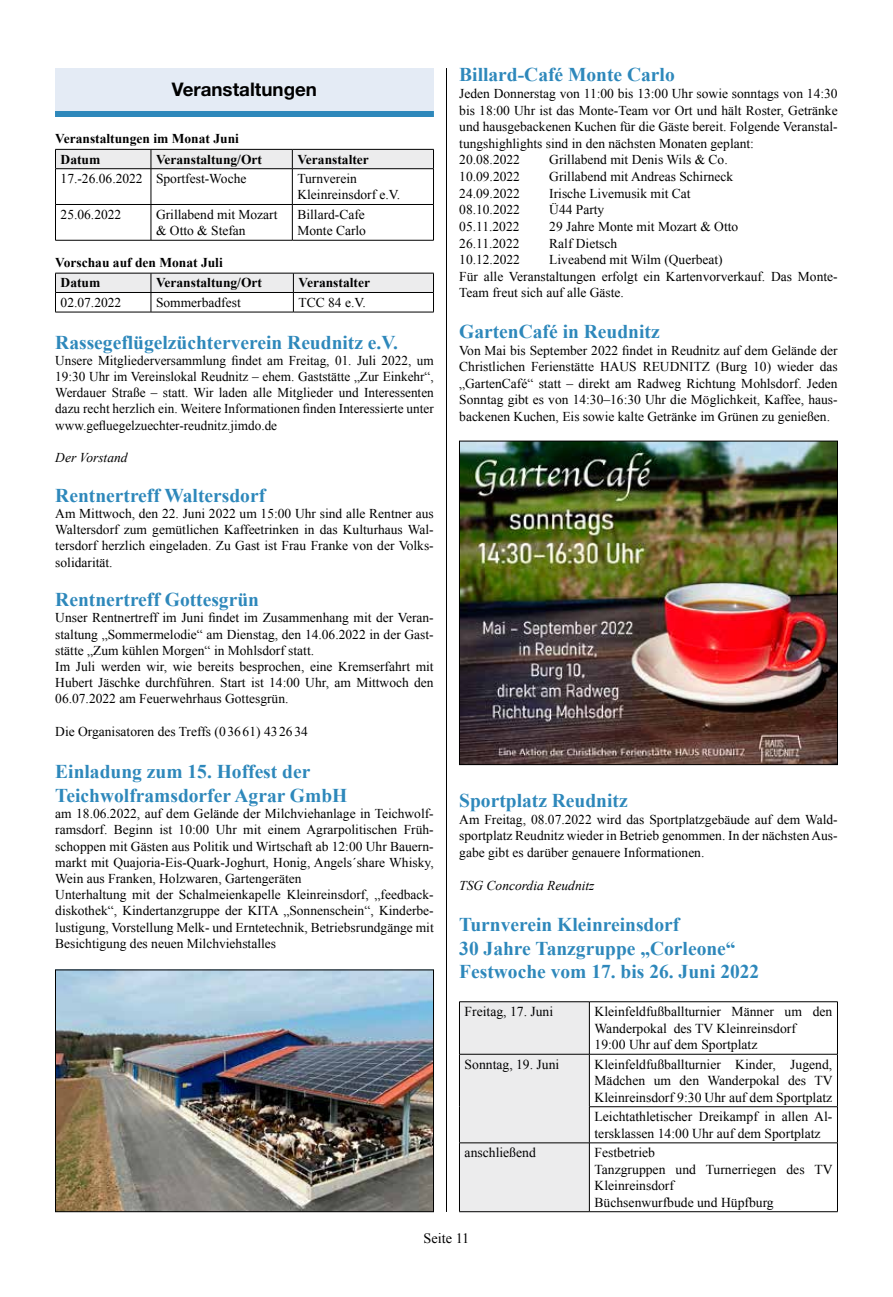
<style>
.page{position:relative;width:893px;height:1297px;background:#fff}
.page>*{position:absolute;margin:0;border:0;box-sizing:border-box;transform-origin:0 0}
.t1{font:700 19.5px/23.9px "Times New Roman";color:#2e88bb}
.t2{font:700 18.75px "Helvetica Neue LT Std";color:#000}
.t3{font:14.25px "Times New Roman";color:#000}
.t4{font:13.65px/16.4px "Times New Roman";color:#000}
.t5{font:13.5px/16.2px "Times New Roman";color:#000}
.t6{font:700 13.5px/20.5px "Times New Roman";color:#000}
.t7{font:italic 13.5px "Times New Roman";color:#000}
</style>
<div class="page">
<hr style="left:446px;top:68px;width:1px;height:1144px;background:#000">
<div style="left:55px;top:74px;width:379px;height:43px;background:#2e88bb"></div>
<div style="left:55px;top:68px;width:379px;height:43px;background:#e4ebf5"></div>
<div style="left:55px;top:149px;width:379px;height:19px;background:#ececed"></div>
<hr style="left:55px;top:168px;width:96px;height:1px;background:#000">
<hr style="left:55px;top:169px;width:1px;height:35px;background:#000">
<hr style="left:151px;top:168px;width:141px;height:1px;background:#000">
<hr style="left:151px;top:169px;width:1px;height:35px;background:#000">
<hr style="left:292px;top:168px;width:142px;height:1px;background:#000">
<hr style="left:292px;top:169px;width:1px;height:35px;background:#000">
<hr style="left:433px;top:169px;width:1px;height:35px;background:#000">
<hr style="left:55px;top:204px;width:96px;height:1px;background:#000">
<hr style="left:55px;top:205px;width:1px;height:35px;background:#000">
<hr style="left:151px;top:204px;width:141px;height:1px;background:#000">
<hr style="left:151px;top:205px;width:1px;height:35px;background:#000">
<hr style="left:292px;top:204px;width:142px;height:1px;background:#000">
<hr style="left:292px;top:205px;width:1px;height:35px;background:#000">
<hr style="left:433px;top:205px;width:1px;height:35px;background:#000">
<hr style="left:55px;top:240px;width:96px;height:1px;background:#000">
<hr style="left:151px;top:240px;width:141px;height:1px;background:#000">
<hr style="left:292px;top:240px;width:142px;height:1px;background:#000">
<svg style="left:55px;top:273px;width:379px;height:39px"></svg>
<hr style="left:55px;top:312px;width:96px;height:1px;background:#000">
<hr style="left:151px;top:312px;width:142px;height:1px;background:#000">
<hr style="left:293px;top:312px;width:141px;height:1px;background:#000">
<img style="left:57px;top:972px;width:375px;height:238px">
<div style="left:55px;top:970px;width:379px;height:242px;border:1px solid #000"></div>
<img style="left:461px;top:443px;width:375px;height:320px">
<div style="left:459px;top:441px;width:379px;height:324px;border:1px solid #000"></div>
<div style="left:460px;top:1002px;width:129px;height:209px;background:#ececed"></div>
<hr style="left:459px;top:1001px;width:130px;height:1px;background:#000">
<hr style="left:459px;top:1002px;width:1px;height:52px;background:#000">
<hr style="left:589px;top:1001px;width:249px;height:1px;background:#000">
<hr style="left:589px;top:1002px;width:1px;height:52px;background:#000">
<hr style="left:837px;top:1002px;width:1px;height:52px;background:#000">
<hr style="left:459px;top:1054px;width:130px;height:1px;background:#000">
<hr style="left:459px;top:1054px;width:1px;height:53px;background:#000">
<hr style="left:459px;top:1107px;width:1px;height:36px;background:#000">
<hr style="left:589px;top:1054px;width:249px;height:1px;background:#000">
<hr style="left:589px;top:1054px;width:1px;height:52px;background:#000">
<hr style="left:837px;top:1054px;width:1px;height:52px;background:#000">
<hr style="left:589px;top:1106px;width:249px;height:1px;background:#000">
<hr style="left:589px;top:1107px;width:1px;height:36px;background:#000">
<hr style="left:837px;top:1107px;width:1px;height:36px;background:#000">
<hr style="left:459px;top:1142px;width:130px;height:1px;background:#000">
<hr style="left:459px;top:1143px;width:1px;height:68px;background:#000">
<hr style="left:589px;top:1142px;width:249px;height:1px;background:#000">
<hr style="left:589px;top:1143px;width:1px;height:68px;background:#000">
<hr style="left:837px;top:1143px;width:1px;height:68px;background:#000">
<hr style="left:459px;top:1211px;width:130px;height:1px;background:#000">
<hr style="left:589px;top:1211px;width:249px;height:1px;background:#000">
<h2 class="t2" style="left:172px;top:78px;width:147px">Veranstaltungen</h2>
<p class="t6" style="left:61px;top:128px;width:180px;text-indent:-5px">Veranstaltungen im Monat Juni<br>Datum</p>
<p class="t6" style="left:156px;top:148px;width:108px">Veranstaltung/Ort</p>
<p class="t6" style="left:297px;top:148px;width:73px">Veranstalter</p>
<p class="t5" style="left:61px;top:170px;width:187px">17.-26.06.2022 Sportfest-Woche</p>
<p class="t5" style="left:297px;top:170px;width:104px">Turnverein<br>Kleinreinsdorf e.V.</p>
<p class="t5" style="left:61px;top:206px;width:62px">25.06.2022</p>
<p class="t5" style="left:156px;top:206px;width:123px">Grillabend mit Mozart &amp; Otto &amp; Stefan</p>
<p class="t5" style="left:297px;top:206px;width:70px">Billard-Cafe<br>Monte Carlo</p>
<p class="t6" style="left:61px;top:252px;width:164px;text-indent:-5px">Vorschau auf den Monat Juli<br>Datum</p>
<p class="t6" style="left:156px;top:272px;width:108px">Veranstaltung/Ort</p>
<p class="t6" style="left:298px;top:272px;width:73px">Veranstalter</p>
<p class="t5" style="left:61px;top:294px;width:62px">02.07.2022</p>
<p class="t5" style="left:156px;top:294px;width:86px">Sommerbadfest</p>
<p class="t5" style="left:298px;top:294px;width:69px">TCC 84 e.V.</p>
<h1 class="t1" style="left:55px;top:330px;width:344px">Rassegeflügelzüchterverein Reudnitz e.V.</h1>
<p class="t5" style="left:55px;top:352px;width:380px;text-align:justify">Unsere Mitgliederversammlung findet am Freitag, 01. Juli 2022, um 19:30 Uhr im Vereinslokal Reudnitz – ehem. Gaststätte „Zur Einkehr“, Werdauer Straße – statt. Wir laden alle Mitglieder und Interessenten dazu recht herzlich ein. Weitere Informationen finden Interessierte unter www.gefluegelzuechter-reudnitz.jimdo.de</p>
<p class="t7" style="left:55px;top:448px;width:74px">Der Vorstand</p>
<h1 class="t1" style="left:55px;top:483px;width:211px">Rentnertreff Waltersdorf</h1>
<p class="t5" style="left:55px;top:505px;width:380px;text-align:justify">Am Mittwoch, den 22. Juni 2022 um 15:00 Uhr sind alle Rentner aus Waltersdorf zum gemütlichen Kaffeetrinken in das Kulturhaus Wal&shy;tersdorf herzlich eingeladen. Zu Gast ist Frau Franke von der Volks&shy;solidarität.</p>
<h1 class="t1" style="left:55px;top:587px;width:205px">Rentnertreff Gottesgrün</h1>
<p class="t5" style="left:55px;top:609px;width:380px">Unser Rentnertreff im Juni findet im Zusammenhang mit der Veran&shy;staltung „Sommermelodie“ am Dienstag, den 14.06.2022 in der Gast&shy;stätte „Zum kühlen Morgen“ in Mohlsdorf statt.<br>Im Juli werden wir, wie bereits besprochen, eine Kremserfahrt mit Hubert Jäschke durchführen. Start ist 14:00 Uhr, am Mittwoch den 06.07.2022 am Feuerwehrhaus Gottesgrün.</p>
<p class="t5" style="left:55px;top:723px;width:254px">Die Organisatoren des Treffs (0 36 61) 43 2634</p>
<h1 class="t1" style="left:55px;top:760px;width:294px;line-height:23.4px">Einladung zum 15. Hoffest der<br>Teichwolframsdorfer Agrar GmbH</h1>
<p class="t5" style="left:55px;top:805px;width:380px">am 18.06.2022, auf dem Gelände der Milchviehanlage in Teichwolf&shy;ramsdorf. Beginn ist 10:00 Uhr mit einem Agrarpolitischen Früh&shy;schoppen mit Gästen aus Politik und Wirtschaft ab 12:00 Uhr Bauern&shy;markt mit Quajoria-Eis-Quark-Joghurt, Honig, Angels´share Whisky, Wein aus Franken, Holzwaren, Gartengeräten<br>Unterhaltung mit der Schalmeienkapelle Kleinreinsdorf, „feedback&shy;diskothek“, Kindertanzgruppe der KITA „Sonnenschein“, Kinderbe&shy;lustigung, Vorstellung Melk- und Erntetechnik, Betriebsrundgänge mit Besichtigung des neuen Milchviehstalles</p>
<h1 class="t1" style="left:459px;top:62px;width:217px">Billard-Café Monte Carlo</h1>
<p class="t5" style="left:459px;top:85px;width:380px;line-height:16.6px">Jeden Donnerstag von 11:00 bis 13:00 Uhr sowie sonntags von 14:30 bis 18:00 Uhr ist das Monte-Team vor Ort und hält Roster, Getränke und hausgebackenen Kuchen für die Gäste bereit. Folgende Veranstal&shy;tungshighlights sind in den nächsten Monaten geplant:<br>20.08.2022</p>
<p class="t5" style="left:549px;top:152px;width:180px">Grillabend mit Denis Wils &amp; Co.</p>
<p class="t5" style="left:459px;top:168px;width:62px">10.09.2022</p>
<p class="t5" style="left:549px;top:168px;width:186px">Grillabend mit Andreas Schirneck</p>
<p class="t5" style="left:459px;top:185px;width:62px">24.09.2022</p>
<p class="t5" style="left:549px;top:185px;width:143px">Irische Livemusik mit Cat</p>
<p class="t5" style="left:459px;top:201px;width:62px">08.10.2022</p>
<p class="t5" style="left:549px;top:201px;width:57px">Ü44 Party</p>
<p class="t5" style="left:459px;top:218px;width:62px">05.11.2022</p>
<p class="t5" style="left:549px;top:218px;width:190px">29 Jahre Monte mit Mozart &amp; Otto</p>
<p class="t5" style="left:459px;top:235px;width:62px">26.11.2022</p>
<p class="t5" style="left:549px;top:235px;width:69px">Ralf Dietsch</p>
<p class="t5" style="left:459px;top:251px;width:62px">10.12.2022</p>
<p class="t5" style="left:459px;top:251px;width:380px;line-height:16.6px;text-indent:90px">Liveabend mit Wilm (Querbeat)<br>Für alle Veranstaltungen erfolgt ein Kartenvorverkauf. Das Monte-<br>Team freut sich auf alle Gäste.</p>
<h1 class="t1" style="left:459px;top:319px;width:202px">GartenCafé in Reudnitz</h1>
<p class="t5" style="left:459px;top:341px;width:380px;line-height:16.6px;text-align:justify">Von Mai bis September 2022 findet in Reudnitz auf dem Gelände der Christlichen Ferienstätte HAUS REUDNITZ (Burg 10) wieder das „GartenCafé“ statt – direkt am Radweg Richtung Mohlsdorf. Jeden Sonntag gibt es von 14:30–16:30 Uhr die Möglichkeit, Kaffee, haus&shy;backenen Kuchen, Eis sowie kalte Getränke im Grünen zu genießen.</p>
<h1 class="t1" style="left:459px;top:788px;width:170px">Sportplatz Reudnitz</h1>
<p class="t5" style="left:459px;top:811px;width:380px;line-height:16.6px;text-align:justify">Am Freitag, 08.07.2022 wird das Sportplatzgebäude auf dem Wald&shy;sportplatz Reudnitz wieder in Betrieb genommen. In der nächsten Aus&shy;gabe gibt es darüber genauere Informationen.</p>
<p class="t7" style="left:459px;top:876px;width:137px">TSG Concordia Reudnitz</p>
<h1 class="t1" style="left:459px;top:912px;width:302px">Turnverein Kleinreinsdorf<br>30 Jahre Tanzgruppe „Corleone“<br>Festwoche vom 17. bis 26. Juni 2022</h1>
<p class="t4" style="left:465px;top:1003px;width:90px">Freitag, 17. Juni</p>
<p class="t4" style="left:594px;top:1003px;width:239px">Kleinfeldfußballturnier Männer um den<br>Wanderpokal des TV Kleinreinsdorf<br>19:00 Uhr auf dem Sportplatz</p>
<p class="t4" style="left:465px;top:1056px;width:96px">Sonntag, 19. Juni</p>
<p class="t4" style="left:594px;top:1056px;width:240px;text-align:justify">Kleinfeldfußballturnier Kinder, Jugend, Mädchen um den Wanderpokal des TV Kleinreinsdorf 9:30 Uhr auf dem Sportplatz</p>
<p class="t4" style="left:594px;top:1108px;width:239px">Leichtathletischer Dreikampf in allen Al&shy;tersklassen 14:00 Uhr auf dem Sportplatz</p>
<p class="t4" style="left:465px;top:1144px;width:73px">anschließend</p>
<p class="t4" style="left:594px;top:1144px;width:240px">Festbetrieb<br>Tanzgruppen und Turnerriegen des TV<br>Kleinreinsdorf<br>Büchsenwurfbude und Hüpfburg</p>
<p class="t3" style="left:424px;top:1229px;width:47px">Seite 11</p>
</div>
